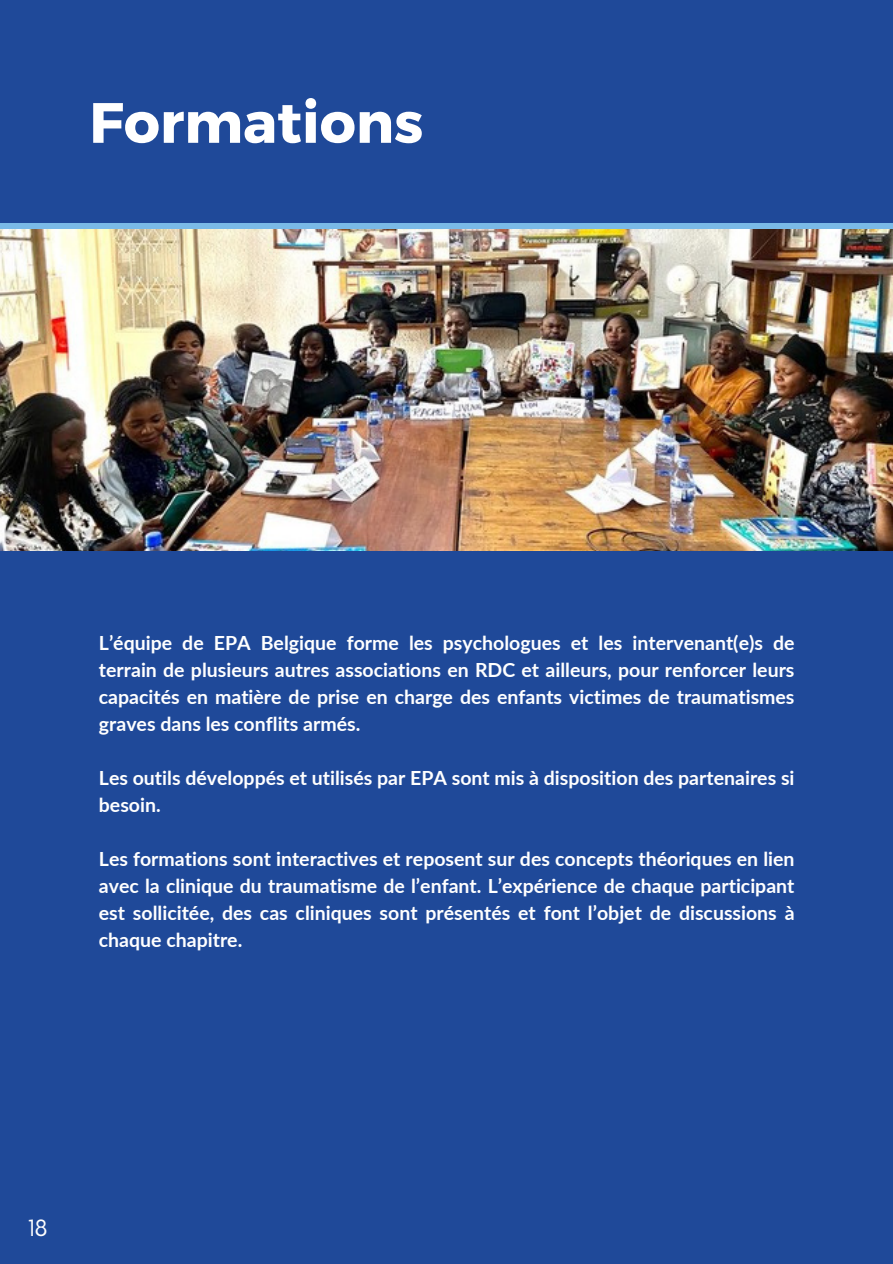
<style>
.page{position:relative;width:893px;height:1264px;background:#fff}
.page>*{position:absolute;margin:0;border:0;box-sizing:border-box;transform-origin:0 0}
.t1{font:56.7px "Kief Montaser Bold";color:#fff}
.t2{font:24px "Glacial Indifference";color:#fff}
.t3{font:700 19.5px/27px "Lato";color:#fff;text-align:justify}
</style>
<div class="page">
<div style="left:0;top:0;width:892px;height:1263px;background:#1f4999"></div>
<div style="left:0;top:223px;width:892px;height:7px;background:#7abae7"></div>
<img style="left:0;top:230px;width:892px;height:320px">
<h1 class="t1" style="left:89px;top:88px;width:335px">Formations</h1>
<p class="t3" style="left:99px;top:629px;width:697px">L’équipe de EPA Belgique forme les psychologues et les intervenant(e)s de terrain de plusieurs autres associations en RDC et ailleurs, pour renforcer leurs capacités en matière de prise en charge des enfants victimes de traumatismes graves dans les conflits armés.</p>
<p class="t3" style="left:99px;top:764px;width:697px">Les outils développés et utilisés par EPA sont mis à disposition des partenaires si besoin.</p>
<p class="t3" style="left:99px;top:845px;width:697px">Les formations sont interactives et reposent sur des concepts théoriques en lien avec la clinique du traumatisme de l’enfant. L’expérience de chaque participant est sollicitée, des cas cliniques sont présentés et font l’objet de discussions à chaque chapitre.</p>
<p class="t2" style="left:28px;top:1213px;width:21px">18</p>
</div>
